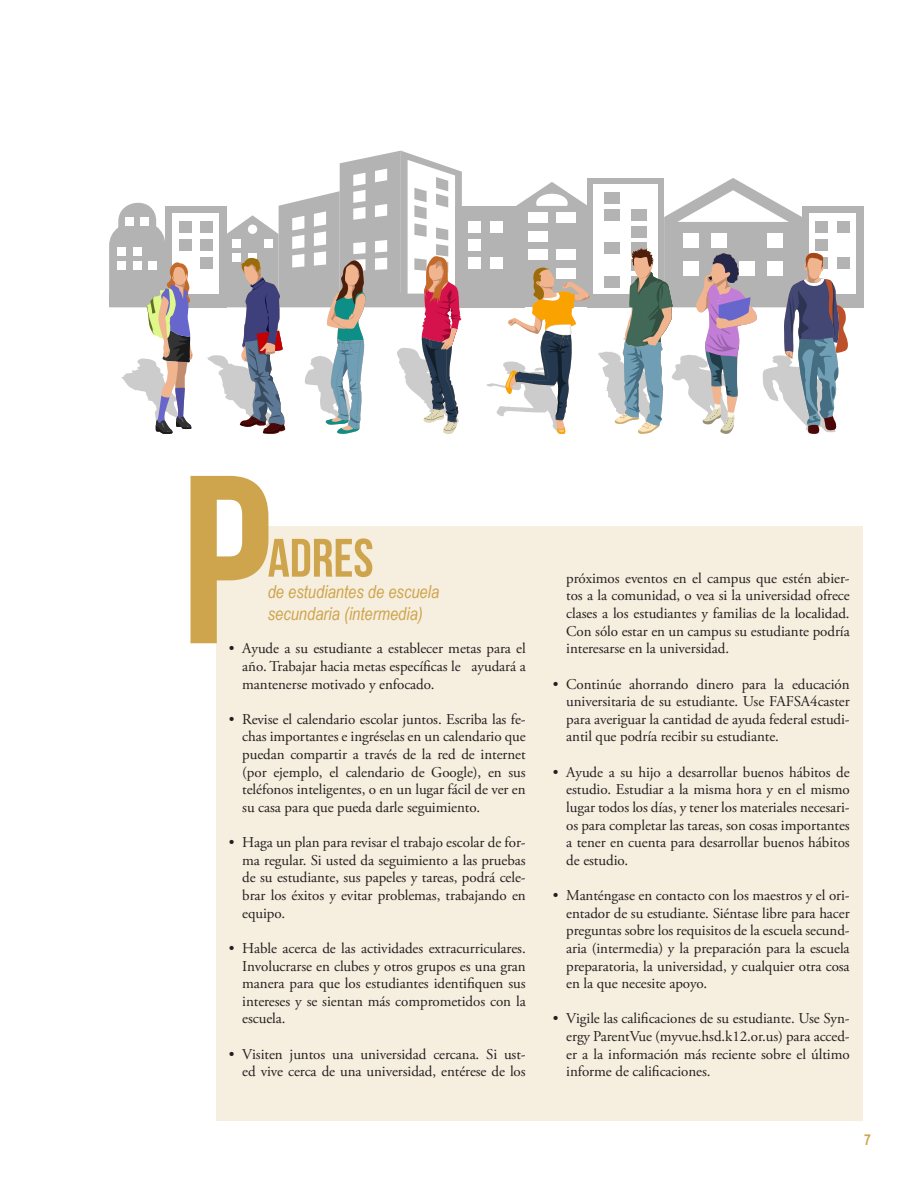
<style>
.page{position:relative;width:918px;height:1188px;background:#fff}
.page>*{position:absolute;margin:0;border:0;box-sizing:border-box;transform-origin:0 0}
.t1{font:700 239.1px "Bebas Neue";color:#cea44c}
.t2{font:700 54px "Bebas Neue";color:#cea44c}
.t3{font:italic 18px "Arial Narrow";color:#cea44c}
.t4{font:15px/17.7px "Adobe Garamond Pro";letter-spacing:-.005em;color:#231f20;text-align:justify}
.t5{font:700 15px "Arial Narrow";color:#cea44c}
</style>
<div class="page">
<div style="left:165px;top:206px;width:61px;height:101px;background:#b3b3b3"></div>
<div style="left:173px;top:213px;width:46px;height:81px;background:#fff"></div>
<div style="left:201px;top:221px;width:12px;height:12px;background:#b3b3b3"></div>
<div style="left:201px;top:239px;width:12px;height:12px;background:#b3b3b3"></div>
<div style="left:201px;top:257px;width:12px;height:12px;background:#b3b3b3"></div>
<div style="left:455px;top:206px;width:70px;height:101px;background:#b3b3b3"></div>
<div style="left:469px;top:221px;width:12px;height:12px;background:#fff"></div>
<div style="left:469px;top:239px;width:12px;height:12px;background:#fff"></div>
<div style="left:469px;top:257px;width:12px;height:12px;background:#fff"></div>
<div style="left:588px;top:178px;width:76px;height:129px;background:linear-gradient(to bottom,#b3b3b3,#b3b3b3)"></div>
<div style="left:594px;top:184px;width:64px;height:110px;background:#fff"></div>
<div style="left:802px;top:206px;width:61px;height:101px;background:#b3b3b3"></div>
<div style="left:809px;top:213px;width:47px;height:81px;background:#fff"></div>
<svg style="left:109px;top:202px;width:84px;height:232px"></svg>
<svg style="left:206px;top:151px;width:256px;height:283px"></svg>
<svg style="left:597px;top:178px;width:254px;height:256px"></svg>
<svg style="left:486px;top:182px;width:105px;height:252px"></svg>
<div style="left:217px;top:526px;width:646px;height:594px;background:#f6eede"></div>
<div style="left:207px;top:490px;width:44px;height:70px;background:#fff"></div>
<p class="t1" style="left:181px;top:430px;width:93px">P</p>
<p class="t2" style="left:268px;top:528px;width:107px">ADRES</p>
<p class="t3" style="left:268px;top:579px;width:173px">de estudiantes de escuela</p>
<p class="t3" style="left:268px;top:601px;width:157px">secundaria (intermedia)</p>
<p class="t4" style="left:242px;top:640px;width:285px;text-indent:-14px">• Ayude a su estudiante a establecer metas para el año. Trabajar hacia metas específicas le ayudará a mantenerse motivado y enfocado.</p>
<p class="t4" style="left:242px;top:711px;width:285px;text-indent:-14px">• Revise el calendario escolar juntos. Escriba las fe&shy;chas importantes e ingréselas en un calendario que puedan compartir a través de la red de internet (por ejemplo, el calendario de Google), en sus teléfonos inteligentes, o en un lugar fácil de ver en su casa para que pueda darle seguimiento.</p>
<p class="t4" style="left:242px;top:834px;width:285px;text-indent:-14px">• Haga un plan para revisar el trabajo escolar de for&shy;ma regular. Si usted da seguimiento a las pruebas de su estudiante, sus papeles y tareas, podrá cele&shy;brar los éxitos y evitar problemas, trabajando en equipo.</p>
<p class="t4" style="left:242px;top:940px;width:285px;text-indent:-14px">• Hable acerca de las actividades extracurriculares.<br>Involucrarse en clubes y otros grupos es una gran manera para que los estudiantes identifiquen sus intereses y se sientan más comprometidos con la escuela.</p>
<p class="t4" style="left:229px;top:1046px;width:298px;text-align:right">• Visiten juntos una universidad cercana. Si ust&shy;ed vive cerca de una universidad, entérese de los</p>
<p class="t4" style="left:566px;top:570px;width:285px">próximos eventos en el campus que estén abier&shy;tos a la comunidad, o vea si la universidad ofrece clases a los estudiantes y familias de la localidad.<br>Con sólo estar en un campus su estudiante podría interesarse en la universidad.</p>
<p class="t4" style="left:566px;top:675px;width:285px;text-indent:-14px">• Continúe ahorrando dinero para la educación universitaria de su estudiante. Use FAFSA4caster para averiguar la cantidad de ayuda federal estudi&shy;antil que podría recibir su estudiante.</p>
<p class="t4" style="left:566px;top:764px;width:285px;text-indent:-14px">• Ayude a su hijo a desarrollar buenos hábitos de estudio. Estudiar a la misma hora y en el mismo lugar todos los días, y tener los materiales necesari&shy;os para completar las tareas, son cosas importantes a tener en cuenta para desarrollar buenos hábitos de estudio.</p>
<p class="t4" style="left:566px;top:887px;width:285px;text-indent:-14px">• Manténgase en contacto con los maestros y el ori&shy;entador de su estudiante. Siéntase libre para hacer preguntas sobre los requisitos de la escuela secund&shy;aria (intermedia) y la preparación para la escuela preparatoria, la universidad, y cualquier otra cosa en la que necesite apoyo.</p>
<p class="t4" style="left:566px;top:1010px;width:285px;text-indent:-14px">• Vigile las calificaciones de su estudiante. Use Syn&shy;ergy ParentVue (myvue.hsd.k12.or.us) para acced&shy;er a la información más reciente sobre el último informe de calificaciones.</p>
<p class="t5" style="left:864px;top:1128px;width:8px">7</p>
</div>
